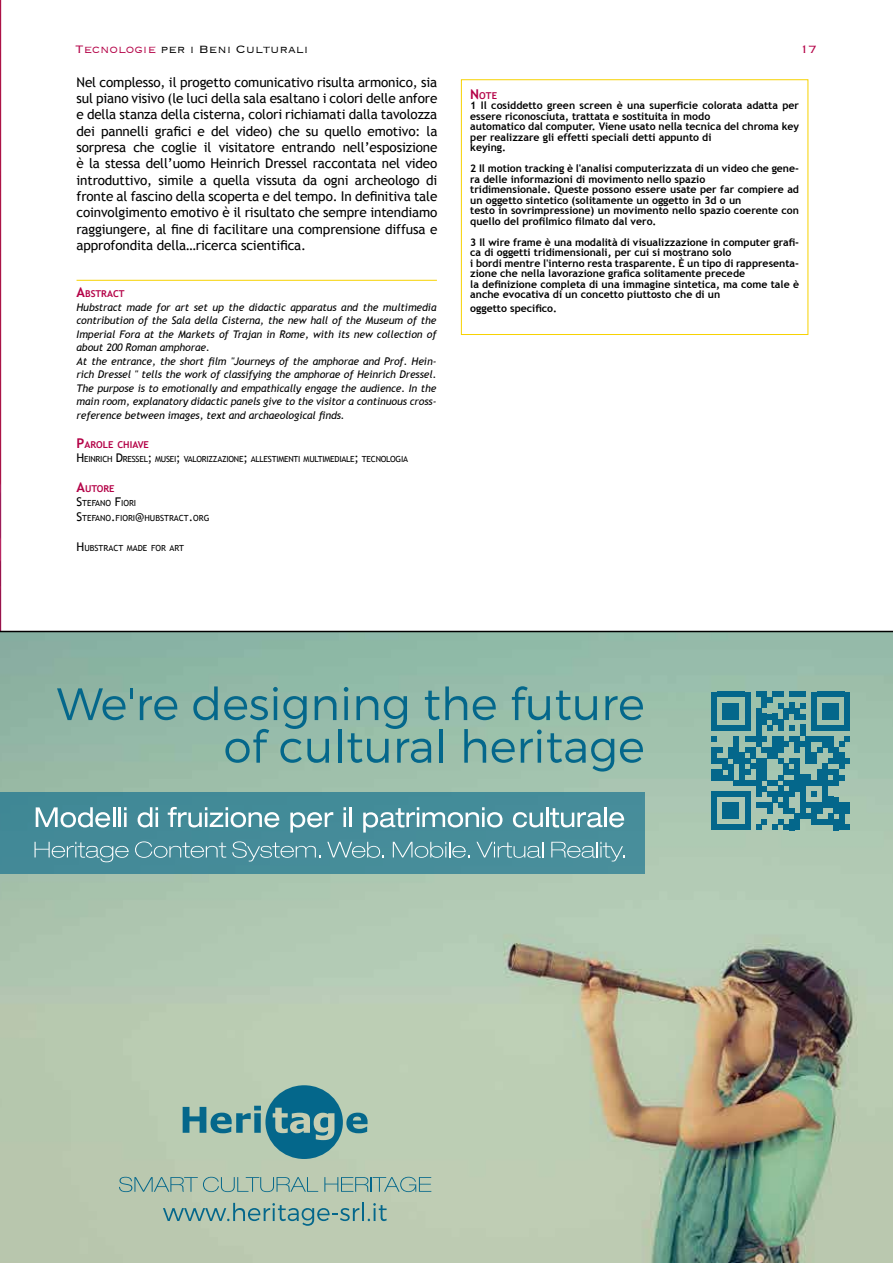
<style>
.page{position:relative;width:893px;height:1263px;background:#fff}
.page>*{position:absolute;margin:0;border:0;box-sizing:border-box;transform-origin:0 0}
.t1{font:300 14.1px "Copperplate";color:#000}
.t2{font:300 14.1px "Copperplate";color:#b40247}
.t3{font:13.5px/16.4px "Trebuchet MS";letter-spacing:-.01em;color:#000;text-align:justify}
.t4{font:700 10.5px/10.5px "Trebuchet MS";color:#000}
.t5{font:italic 10.5px/13.5px "Trebuchet MS";letter-spacing:-.01em;color:#000}
.t6{font:700 9.45px "Trebuchet MS";color:#b40247}
.t7{font:8.4px "Trebuchet MS";letter-spacing:-.03em;color:#000}
.t8{font:8.4px/14.7px "Trebuchet MS";color:#000}
.s1{color:#b40247}
.s2{font-size:13.5px}
.s3{font-size:12px}
</style>
<div class="page">
<svg style="left:0;top:0;width:1px;height:631px"></svg>
<div style="left:461px;top:79px;width:347px;height:256px;border:1px solid #f7d200"></div>
<hr style="left:77px;top:280px;width:360px;height:1px;background:#f7d200">
<img style="left:0;top:632px;width:893px;height:631px">
<div style="left:0;top:792px;width:645px;height:82px;background:#448b99"></div>
<svg style="left:36px;top:807px;width:74px;height:20px"></svg>
<hr style="left:113px;top:807px;width:2px;height:20px;background:#fff">
<hr style="left:118px;top:807px;width:3px;height:20px;background:#fff">
<hr style="left:124px;top:813px;width:3px;height:14px;background:#fff">
<svg style="left:138px;top:807px;width:20px;height:20px"></svg>
<svg style="left:168px;top:807px;width:111px;height:20px"></svg>
<svg style="left:290px;top:812px;width:43px;height:20px"></svg>
<hr style="left:343px;top:813px;width:3px;height:14px;background:#fff">
<hr style="left:349px;top:807px;width:3px;height:20px;background:#fff">
<svg style="left:363px;top:807px;width:139px;height:25px"></svg>
<svg style="left:513px;top:812px;width:30px;height:15px"></svg>
<hr style="left:546px;top:807px;width:2px;height:20px;background:#fff">
<svg style="left:550px;top:808px;width:52px;height:19px"></svg>
<hr style="left:604px;top:807px;width:3px;height:20px;background:#fff">
<svg style="left:609px;top:812px;width:15px;height:15px"></svg>
<svg style="left:35px;top:842px;width:94px;height:20px"></svg>
<svg style="left:135px;top:841px;width:91px;height:17px"></svg>
<svg style="left:232px;top:841px;width:88px;height:20px"></svg>
<svg style="left:327px;top:842px;width:57px;height:16px"></svg>
<svg style="left:393px;top:842px;width:76px;height:16px"></svg>
<svg style="left:476px;top:842px;width:67px;height:16px"></svg>
<svg style="left:551px;top:842px;width:73px;height:19px"></svg>
<div style="left:265px;top:1085px;width:78px;height:74px;background:#04678b;border-radius:50%"></div>
<svg style="left:273px;top:1108px;width:61px;height:32px"></svg>
<svg style="left:183px;top:1106px;width:78px;height:27px"></svg>
<svg style="left:346px;top:1113px;width:22px;height:20px"></svg>
<svg style="left:163px;top:1203px;width:224px;height:23px"></svg>
<svg style="left:119px;top:1177px;width:199px;height:15px"></svg>
<svg style="left:324px;top:1177px;width:107px;height:15px"></svg>
<svg style="left:57px;top:688px;width:76px;height:32px"></svg>
<svg style="left:140px;top:696px;width:38px;height:24px"></svg>
<svg style="left:193px;top:686px;width:25px;height:34px"></svg>
<svg style="left:224px;top:687px;width:112px;height:76px"></svg>
<hr style="left:338px;top:729px;width:3px;height:34px;background:#04678b">
<svg style="left:344px;top:686px;width:299px;height:85px"></svg>
<div style="left:711px;top:692px;width:6px;height:38px;background:#04678b"></div>
<div style="left:723px;top:703px;width:5px;height:16px;background:#04678b"></div>
<div style="left:728px;top:703px;width:6px;height:16px;background:#04678b"></div>
<div style="left:734px;top:703px;width:5px;height:16px;background:#04678b"></div>
<svg style="left:717px;top:692px;width:28px;height:5px"></svg>
<svg style="left:717px;top:725px;width:28px;height:5px"></svg>
<div style="left:745px;top:692px;width:5px;height:38px;background:#04678b"></div>
<svg style="left:756px;top:692px;width:5px;height:5px"></svg>
<div style="left:756px;top:708px;width:5px;height:39px;background:#04678b"></div>
<div style="left:761px;top:692px;width:6px;height:16px;background:#04678b"></div>
<div style="left:761px;top:714px;width:6px;height:11px;background:#04678b"></div>
<svg style="left:767px;top:714px;width:5px;height:5px"></svg>
<svg style="left:767px;top:725px;width:5px;height:5px"></svg>
<div style="left:772px;top:714px;width:6px;height:11px;background:#04678b"></div>
<svg style="left:767px;top:692px;width:16px;height:16px"></svg>
<div style="left:778px;top:719px;width:5px;height:11px;background:#04678b"></div>
<div style="left:783px;top:708px;width:6px;height:11px;background:#04678b"></div>
<div style="left:789px;top:703px;width:6px;height:11px;background:#04678b"></div>
<svg style="left:789px;top:725px;width:6px;height:5px"></svg>
<div style="left:795px;top:708px;width:5px;height:11px;background:#04678b"></div>
<svg style="left:789px;top:692px;width:17px;height:5px"></svg>
<svg style="left:800px;top:703px;width:6px;height:5px"></svg>
<svg style="left:800px;top:714px;width:6px;height:5px"></svg>
<div style="left:800px;top:725px;width:6px;height:11px;background:#04678b"></div>
<div style="left:811px;top:692px;width:6px;height:38px;background:#04678b"></div>
<div style="left:822px;top:703px;width:6px;height:16px;background:#04678b"></div>
<div style="left:828px;top:703px;width:5px;height:16px;background:#04678b"></div>
<svg style="left:711px;top:736px;width:122px;height:94px"></svg>
<div style="left:828px;top:797px;width:5px;height:11px;background:#04678b"></div>
<div style="left:828px;top:813px;width:5px;height:12px;background:#04678b"></div>
<div style="left:833px;top:703px;width:6px;height:16px;background:#04678b"></div>
<div style="left:833px;top:747px;width:6px;height:17px;background:#04678b"></div>
<div style="left:833px;top:769px;width:6px;height:17px;background:#04678b"></div>
<div style="left:833px;top:797px;width:6px;height:16px;background:#04678b"></div>
<div style="left:833px;top:819px;width:6px;height:11px;background:#04678b"></div>
<svg style="left:817px;top:692px;width:27px;height:5px"></svg>
<svg style="left:817px;top:725px;width:27px;height:5px"></svg>
<div style="left:839px;top:753px;width:5px;height:16px;background:#04678b"></div>
<svg style="left:839px;top:775px;width:5px;height:5px"></svg>
<div style="left:839px;top:802px;width:5px;height:28px;background:#04678b"></div>
<div style="left:844px;top:692px;width:6px;height:38px;background:#04678b"></div>
<svg style="left:839px;top:736px;width:11px;height:11px"></svg>
<svg style="left:844px;top:758px;width:6px;height:6px"></svg>
<div style="left:844px;top:802px;width:6px;height:11px;background:#04678b"></div>
<svg style="left:844px;top:825px;width:6px;height:5px"></svg>
<hr style="left:0;top:631px;width:893px;height:1px;background:#000">
<h1 class="t1" style="left:75px;top:40px;width:235px"><span class="s1">Tecnologie</span> per i Beni Culturali</h1>
<h1 class="t2" style="left:800px;top:40px;width:19px">17</h1>
<p class="t3" style="left:77px;top:74px;width:362px">Nel complesso, il progetto comunicativo risulta armonico, sia sul piano visivo (le luci della sala esaltano i colori delle anfore e della stanza della cisterna, colori richiamati dalla tavolozza dei pannelli grafici e del video) che su quello emotivo: la sorpresa che coglie il visitatore entrando nell’esposizione è la stessa dell’uomo Heinrich Dressel raccontata nel video introduttivo, simile a quella vissuta da ogni archeologo di fronte al fascino della scoperta e del tempo. In definitiva tale coinvolgimento emotivo è il risultato che sempre intendiamo raggiungere, al fine di facilitare una comprensione diffusa e approfondita della…ricerca scientifica.</p>
<p class="t6" style="left:77px;top:288px;width:50px"><span class="s2">A</span>BSTRACT</p>
<p class="t5" style="left:77px;top:300px;width:362px">Hubstract made for art set up the didactic apparatus and the multimedia contribution of the Sala della Cisterna, the new hall of the Museum of the Imperial Fora at the Markets of Trajan in Rome, with its new collection of about 200 Roman amphorae.<br>At the entrance, the short film "Journeys of the amphorae and Prof. Hein&shy;rich Dressel " tells the work of classifying the amphorae of Heinrich Dressel.<br>The purpose is to emotionally and empathically engage the audience. In the main room, explanatory didactic panels give to the visitor a continuous cross&shy;reference between images, text and archaeological finds.</p>
<p class="t6" style="left:77px;top:438px;width:74px"><span class="s2">P</span>AROLE CHIAVE</p>
<p class="t7" style="left:77px;top:454px;width:333px"><span class="s3">H</span>EINRICH <span class="s3">D</span>RESSEL<span class="s3">;</span> MUSEI<span class="s3">;</span> VALORIZZAZIONE<span class="s3">;</span> ALLESTIMENTI MULTIMEDIALE<span class="s3">;</span> TECNOLOGIA</p>
<p class="t6" style="left:77px;top:482px;width:39px"><span class="s2">A</span>UTORE</p>
<p class="t8" style="left:77px;top:496px;width:134px"><span class="s3">S</span>TEFANO <span class="s3">F</span>IORI<br><span class="s3">S</span>TEFANO<span class="s3">.</span>FIORI<span class="s3">@</span>HUBSTRACT<span class="s3">.</span>ORG</p>
<p class="t8" style="left:77px;top:540px;width:109px"><span class="s3">H</span>UBSTRACT MADE FOR ART</p>
<p class="t6" style="left:470px;top:89px;width:28px"><span class="s2">N</span>OTE</p>
<p class="t4" style="left:470px;top:100px;width:330px">1 Il cosiddetto green screen è una superficie colorata adatta per essere riconosciuta, trattata e sostituita in modo<br>automatico dal computer. Viene usato nella tecnica del chroma key per realizzare gli effetti speciali detti appunto di<br>keying.</p>
<p class="t4" style="left:470px;top:163px;width:330px">2 Il motion tracking è l'analisi computerizzata di un video che gene&shy;ra delle informazioni di movimento nello spazio<br>tridimensionale. Queste possono essere usate per far compiere ad un oggetto sintetico (solitamente un oggetto in 3d o un<br>testo in sovrimpressione) un movimento nello spazio coerente con quello del profilmico filmato dal vero.</p>
<p class="t4" style="left:470px;top:237px;width:330px">3 Il wire frame è una modalità di visualizzazione in computer grafi&shy;ca di oggetti tridimensionali, per cui si mostrano solo<br>i bordi mentre l'interno resta trasparente. È un tipo di rappresenta&shy;zione che nella lavorazione grafica solitamente precede<br>la definizione completa di una immagine sintetica, ma come tale è anche evocativa di un concetto piuttosto che di un</p>
<p class="t4" style="left:470px;top:303px;width:88px">oggetto specifico.</p>
</div>
